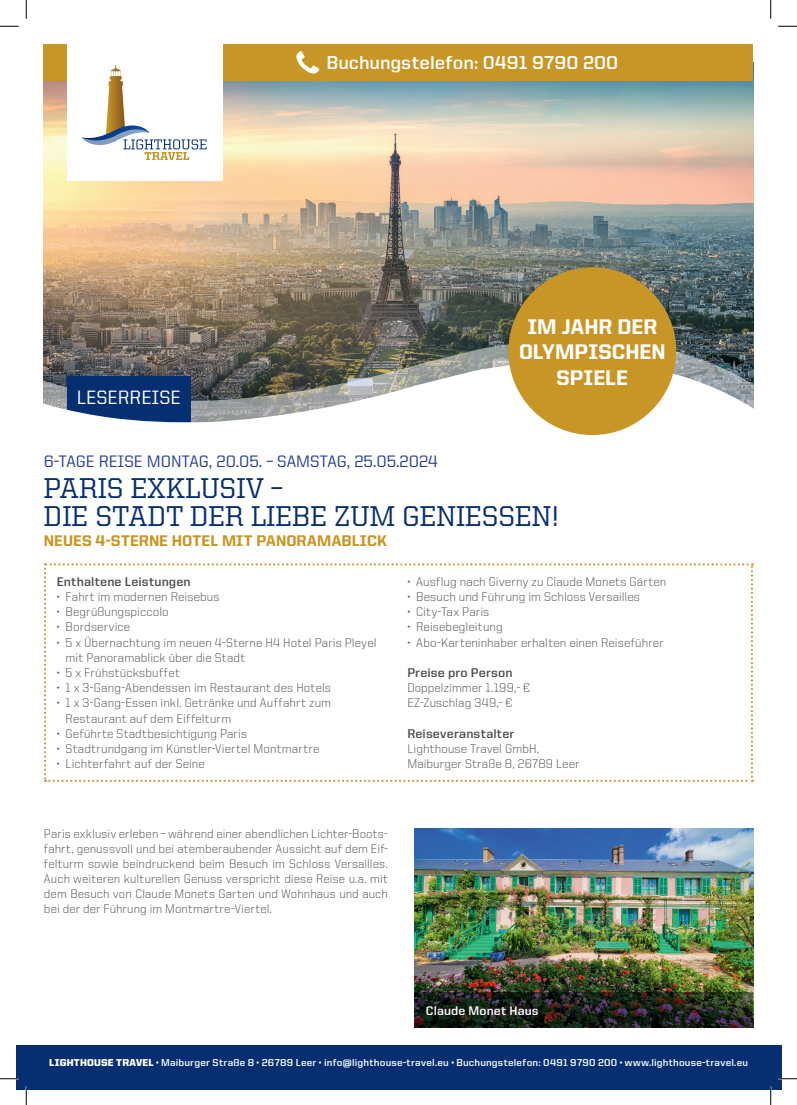
<style>
.page{position:relative;width:797px;height:1105px;background:#fff}
.page>*{position:absolute;margin:0;border:0;box-sizing:border-box;transform-origin:0 0}
.t1{font:500 28.75px/28.8px "United Serif Reg";color:#052f71}
.t2{font:800 21.25px/25.5px "United Sans Reg";color:#fff;text-align:center}
.t3{font:500 19.38px "United Sans Reg";color:#fff}
.t4{font:700 18.75px "United Sans Reg";color:#fff}
.t5{font:500 16.62px "United Sans Reg";color:#253f8e}
.t6{font:800 15.5px "United Sans Reg";letter-spacing:.01em;color:#c79626}
.t7{font:300 12.62px/15.2px "United Sans Reg";letter-spacing:.01em;color:#4b4c4d}
.t8{font:700 12.62px "United Sans Reg";letter-spacing:.015em;color:#4b4c4d}
.t9{font:300 12.5px/15px "United Sans Reg";letter-spacing:.005em;color:#4b4c4d;text-align:justify}
.t10{font:700 12.5px "United Sans Reg";letter-spacing:.005em;color:#fff}
.t11{font:700 10px "United Sans Reg";letter-spacing:.02em;color:#fff}
.s1{font-size:12.62px}
.s2{font-weight:900}
</style>
<div class="page">
<img style="left:44px;top:81px;width:709px;height:257px">
<img style="left:43px;top:338px;width:711px;height:22px">
<div style="left:44px;top:44px;width:709px;height:37px;background:#c79626"></div>
<svg style="left:296px;top:51px;width:23px;height:23px"></svg>
<svg style="left:43px;top:360px;width:711px;height:76px"></svg>
<div style="left:67px;top:16px;width:156px;height:165px;background:#fff"></div>
<svg style="left:82px;top:65px;width:124px;height:95px"></svg>
<svg style="left:44px;top:563px;width:709px;height:219px"></svg>
<img style="left:414px;top:829px;width:339px;height:163px">
<img style="left:414px;top:992px;width:339px;height:35px">
<div style="left:424px;top:1004px;width:116px;height:13px;background:#231f20;opacity:.75"></div>
<div style="left:16px;top:1045px;width:765px;height:44px;background:#052f71"></div>
<div style="left:508px;top:267px;width:168px;height:168px;background:#c79626;border-radius:50%"></div>
<svg style="left:0;top:25px;width:19px;height:2px"></svg>
<svg style="left:778px;top:25px;width:19px;height:2px"></svg>
<svg style="left:0;top:1078px;width:19px;height:1px"></svg>
<svg style="left:778px;top:1078px;width:19px;height:1px"></svg>
<svg style="left:25px;top:0;width:2px;height:19px"></svg>
<svg style="left:25px;top:1086px;width:2px;height:19px"></svg>
<svg style="left:770px;top:0;width:1px;height:19px"></svg>
<svg style="left:770px;top:1086px;width:1px;height:19px"></svg>
<h3 class="t4" style="left:326px;top:53px;width:293px">Buchungstelefon: 0491 9790 200</h3>
<h3 class="t3" style="left:77px;top:387px;width:105px">LESERREISE</h3>
<h3 class="t5" style="left:44px;top:452px;width:395px">6-TAGE REISE MONTAG, 20.05. – SAMSTAG, 25.05.2024</h3>
<h2 class="t2" style="left:519px;top:313px;width:148px">IM JAHR DER<br>OLYMPISCHEN<br>SPIELE</h2>
<h1 class="t1" style="left:44px;top:473px;width:517px">PARIS EXKLUSIV –<br>DIE STADT DER LIEBE ZUM GENIESSEN!</h1>
<p class="t6" style="left:44px;top:532px;width:345px">NEUES 4-STERNE HOTEL MIT PANORAMABLICK</p>
<p class="t8" style="left:57px;top:574px;width:135px">Enthaltene Leistungen</p>
<p class="t7" style="left:57px;top:589px;width:164px">• Fahrt im modernen Reisebus</p>
<p class="t7" style="left:57px;top:604px;width:113px">• Begrüßungspiccolo</p>
<p class="t7" style="left:57px;top:619px;width:75px">• Bordservice</p>
<p class="t7" style="left:66px;top:634px;width:312px;text-indent:-9px">• 5 x Übernachtung im neuen 4-Sterne H4 Hotel Paris Pleyel mit Panoramablick über die Stadt</p>
<p class="t7" style="left:57px;top:665px;width:125px">• 5 x Frühstücksbuffet</p>
<p class="t7" style="left:57px;top:680px;width:276px">• 1 x 3-Gang-Abendessen im Restaurant des Hotels</p>
<p class="t7" style="left:66px;top:695px;width:267px;text-indent:-9px">• 1 x 3-Gang-Essen inkl. Getränke und Auffahrt zum<br>Restaurant auf dem Eiffelturm</p>
<p class="t7" style="left:57px;top:726px;width:192px">• Geführte Stadtbesichtigung Paris</p>
<p class="t7" style="left:57px;top:741px;width:264px">• Stadtrundgang im Künstler-Viertel Montmartre</p>
<p class="t7" style="left:57px;top:756px;width:150px">• Lichterfahrt auf der Seine</p>
<p class="t7" style="left:407px;top:574px;width:260px">• Ausflug nach Giverny zu Claude Monets Gärten</p>
<p class="t7" style="left:407px;top:589px;width:234px">• Besuch und Führung im Schloss Versailles</p>
<p class="t7" style="left:407px;top:604px;width:83px">• City-Tax Paris</p>
<p class="t7" style="left:407px;top:619px;width:97px">• Reisebegleitung</p>
<p class="t7" style="left:407px;top:634px;width:258px">• Abo-Karteninhaber erhalten einen Reiseführer</p>
<p class="t8" style="left:407px;top:666px;width:107px">Preise pro Person</p>
<p class="t9" style="left:407px;top:680px;width:124px">Doppelzimmer <span class="s1">1.199,- €</span></p>
<p class="t7" style="left:407px;top:695px;width:107px">EZ-Zuschlag 349,- €</p>
<p class="t8" style="left:407px;top:726px;width:109px">Reiseveranstalter</p>
<p class="t7" style="left:407px;top:741px;width:174px">Lighthouse Travel GmbH,<br>Maiburger Straße 8, 26789 Leer</p>
<p class="t9" style="left:44px;top:826px;width:345px">Paris exklusiv erleben – während einer abendlichen Lichter-Boots&shy;fahrt, genussvoll und bei atemberaubender Aussicht auf dem Eif&shy;felturm sowie beindruckend beim Besuch im Schloss Versailles.<br>Auch weiteren kulturellen Genuss verspricht diese Reise u.a. mit dem Besuch von Claude Monets Garten und Wohnhaus und auch bei der der Führung im Montmartre-Viertel.</p>
<p class="t10" style="left:426px;top:1004px;width:114px">Claude Monet Haus</p>
<p class="t11" style="left:49px;top:1057px;width:700px"><span class="s2">LIGHTHOUSE TRAVEL</span> • Maiburger Straße 8 • 26789 Leer • info@lighthouse-travel.eu • Buchungstelefon: 0491 9790 200 • www.lighthouse-travel.eu</p>
</div>
